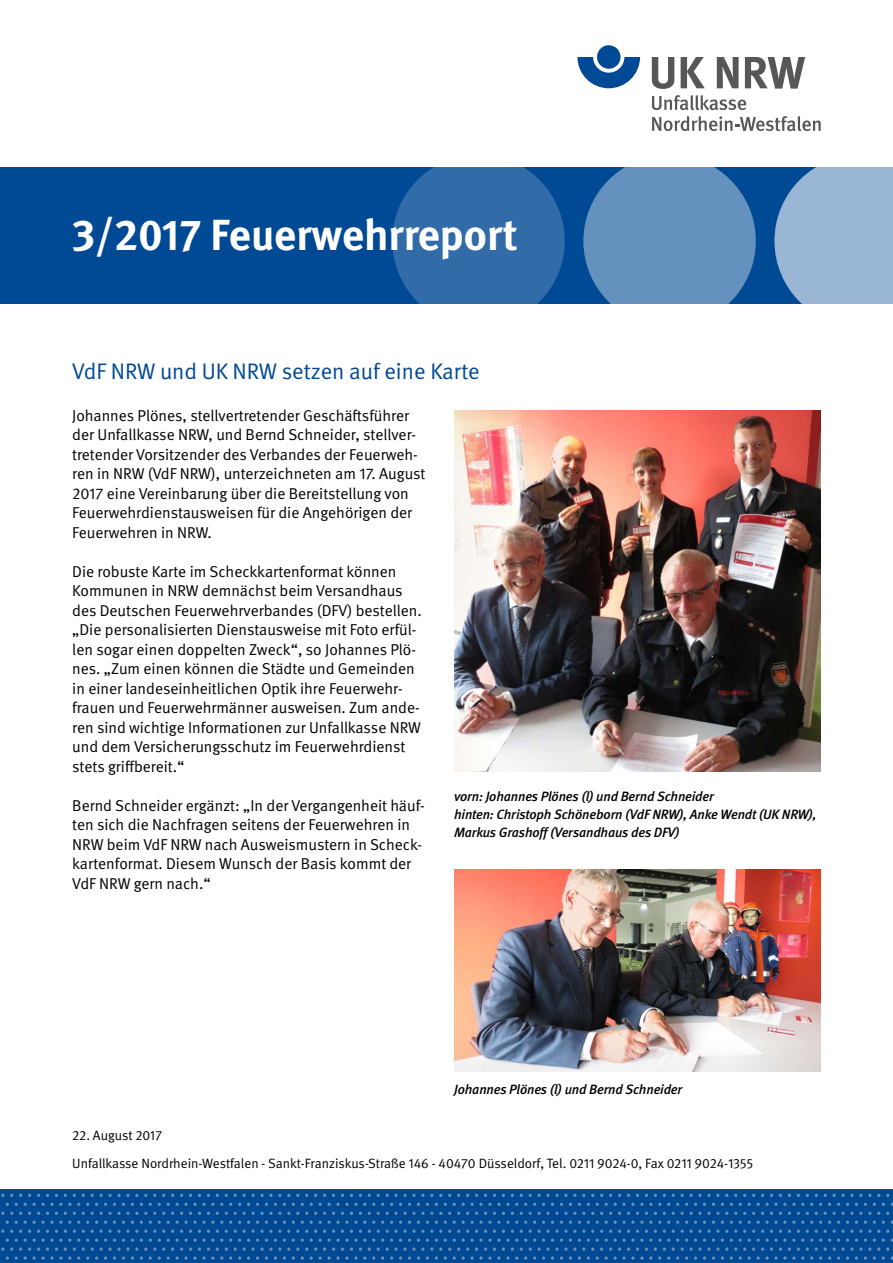
<style>
.page{position:relative;width:893px;height:1263px;background:#fff}
.page>*{position:absolute;margin:0;border:0;box-sizing:border-box;transform-origin:0 0}
.t1{font:700 43.5px "DGUV Meta";color:#fff}
.t2{font:22.5px "DGUV Meta";color:#004994}
.t3{font:15.75px/19.5px "DGUV Meta";color:#000}
.t4{font:italic 500 13.5px/18.1px "DGUV Meta";letter-spacing:-.01em;color:#000}
.t5{font:13.5px/28px "DGUV Meta";color:#000}
</style>
<div class="page">
<img style="left:0;top:1189px;width:893px;height:74px">
<div style="left:0;top:167px;width:893px;height:136px;background:#004994"></div>
<svg style="left:583px;top:167px;width:173px;height:136px;background:#5888b8"></svg>
<svg style="left:392px;top:167px;width:173px;height:136px;background:#2b67a5"></svg>
<svg style="left:774px;top:167px;width:119px;height:136px;background:#8bacce"></svg>
<svg style="left:577px;top:57px;width:63px;height:31px"></svg>
<div style="left:597px;top:45px;width:23px;height:24px;background:#004994;border-radius:50%"></div>
<svg style="left:652px;top:57px;width:22px;height:32px"></svg>
<svg style="left:681px;top:57px;width:24px;height:31px"></svg>
<svg style="left:717px;top:57px;width:22px;height:31px"></svg>
<svg style="left:745px;top:57px;width:60px;height:32px"></svg>
<svg style="left:652px;top:95px;width:94px;height:15px"></svg>
<svg style="left:652px;top:116px;width:169px;height:15px"></svg>
<img style="left:454px;top:411px;width:367px;height:360px">
<img style="left:454px;top:869px;width:367px;height:203px">
<h1 class="t1" style="left:72px;top:209px;width:447px">3/2017 Feuerwehrreport</h1>
<h2 class="t2" style="left:72px;top:358px;width:409px">VdF NRW und UK NRW setzen auf eine Karte</h2>
<p class="t3" style="left:72px;top:406px;width:355px">Johannes Plönes, stellvertretender Geschäftsführer der Unfallkasse NRW, und Bernd Schneider, stellver&shy;tretender Vorsitzender des Verbandes der Feuerweh&shy;ren in NRW (VdF NRW), unterzeichneten am 17. August 2017 eine Vereinbarung über die Bereitstellung von Feuerwehrdienstausweisen für die Angehörigen der Feuerwehren in NRW.</p>
<p class="t3" style="left:72px;top:562px;width:351px">Die robuste Karte im Scheckkartenformat können Kommunen in NRW demnächst beim Versandhaus des Deutschen Feuerwehrverbandes (DFV) bestellen. „Die personalisierten Dienstausweise mit Foto erfül&shy;len sogar einen doppelten Zweck“, so Johannes Plö&shy;nes. „Zum einen können die Städte und Gemeinden in einer landeseinheitlichen Optik ihre Feuerwehr&shy;frauen und Feuerwehrmänner ausweisen. Zum ande&shy;ren sind wichtige Informationen zur Unfallkasse NRW und dem Versicherungsschutz im Feuerwehrdienst stets griffbereit.“</p>
<p class="t3" style="left:72px;top:796px;width:354px">Bernd Schneider ergänzt: „In der Vergangenheit häuf&shy;ten sich die Nachfragen seitens der Feuerwehren in NRW beim VdF NRW nach Ausweismustern in Scheck&shy;kartenformat. Diesem Wunsch der Basis kommt der VdF NRW gern nach.“</p>
<p class="t4" style="left:454px;top:788px;width:364px">vorn: Johannes Plönes (l) und Bernd Schneider<br>hinten: Christoph Schöneborn (VdF NRW), Anke Wendt (UK NRW),<br>Markus Grashoff (Versandhaus des DFV)</p>
<p class="t4" style="left:454px;top:1080px;width:230px">Johannes Plönes (l) und Bernd Schneider</p>
<p class="t5" style="left:72px;top:1122px;width:682px">22. August 2017<br>Unfallkasse Nordrhein-Westfalen - Sankt-Franziskus-Straße 146 - 40470 Düsseldorf, Tel. 0211 9024-0, Fax 0211 9024-1355</p>
</div>
